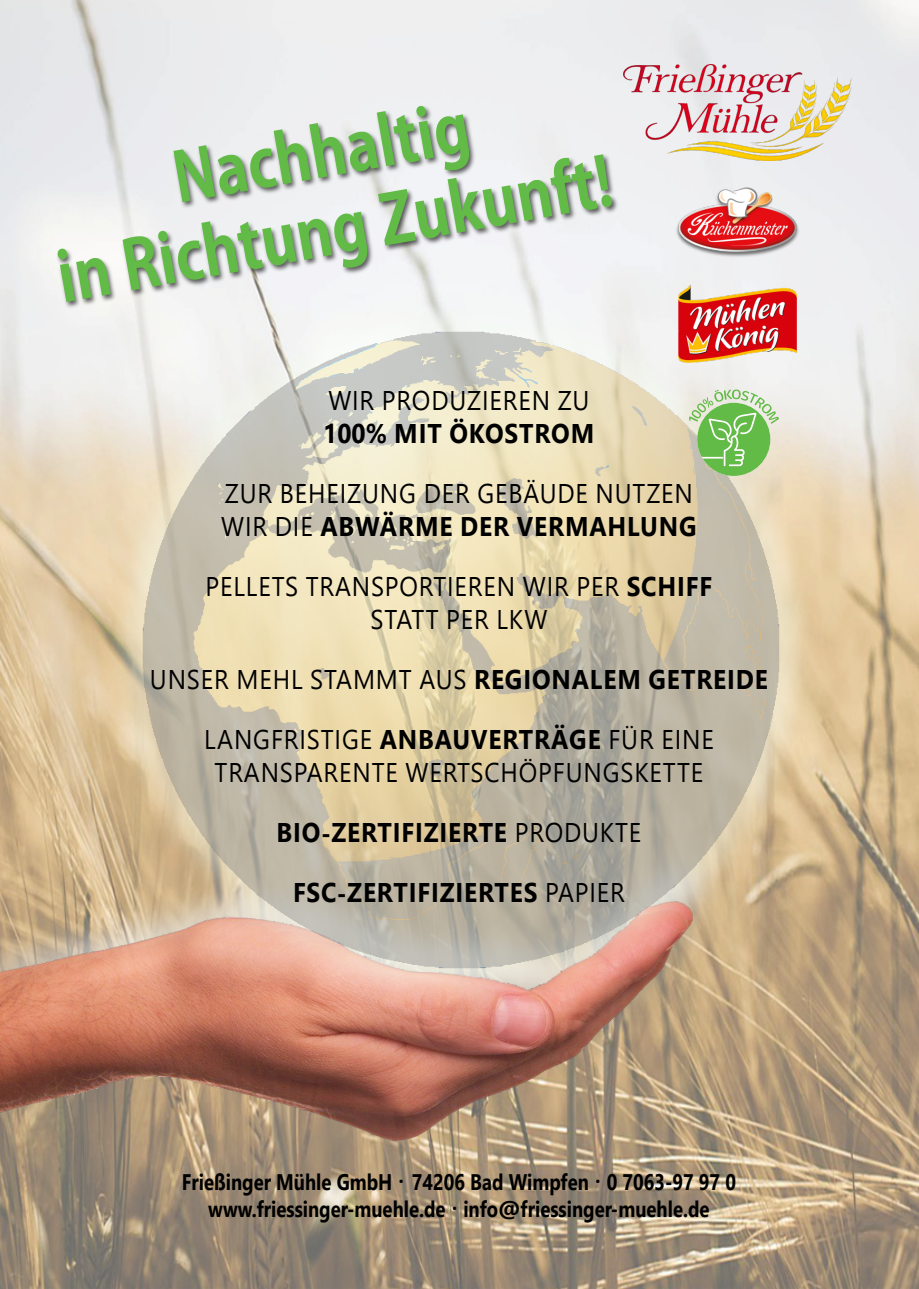
<style>
.page{position:relative;width:919px;height:1289px;background:#fff}
.page>*{position:absolute;margin:0;border:0;box-sizing:border-box;transform-origin:0 0}
.t1{font:700 67.5px/78px "Adobe Gothic Std";color:#61bb46;text-align:center;scale:.88 1}
.t2{font:27px/33px "Segoe UI";letter-spacing:.035em;color:#000;text-align:center;scale:.91 1}
.t3{font:700 27px "Segoe UI";letter-spacing:.035em;color:#000;scale:.91 1}
.t4{font:700 22.5px/27px "Segoe UI";color:#000;text-align:center;scale:.82 1}
.s1{font-weight:700}
.s2{font-weight:400}
.s3{font-family:"Calibri";font-weight:400;font-size:30px}
</style>
<div class="page">
<img style="left:0;top:0;width:918px;height:1288px">
<img style="left:0;top:836px;width:734px;height:298px">
<img style="left:0;top:901px;width:692px;height:238px">
<img style="left:678px;top:285px;width:118px;height:7px">
<img style="left:674px;top:186px;width:126px;height:72px">
<img style="left:623px;top:65px;width:228px;height:95px">
<img style="left:105px;top:292px;width:711px;height:712px">
<img style="left:142px;top:331px;width:637px;height:637px">
<svg style="left:689px;top:389px;width:90px;height:87px;background:#a2ce8c"></svg>
<img style="left:56px;top:104px;width:563px;height:205px">
<h1 class="t1" style="left:38px;top:162px;width:640px;rotate:-10deg">Nachhaltig<br>in Richtung Zukunft!</h1>
<p class="t2" style="left:328px;top:386px;width:288px">WIR PRODUZIEREN ZU</p>
<p class="t3" style="left:323px;top:423px;width:299px">100% MIT ÖKOSTROM</p>
<p class="t2" style="left:221px;top:479px;width:524px;text-align:left">ZUR BEHEIZUNG DER GEBÄUDE NUTZEN<br>WIR DIE <span class="s1">ABWÄRME DER VERMAHLUNG</span></p>
<p class="t2" style="left:205px;top:572px;width:558px">PELLETS TRANSPORTIEREN WIR PER <span class="s1">SCHIFF<br></span>STATT PER LKW</p>
<p class="t2" style="left:150px;top:665px;width:680px">UNSER MEHL STAMMT AUS <span class="s1">REGIONALEM GETREIDE</span></p>
<p class="t2" style="left:204px;top:725px;width:561px">LANGFRISTIGE <span class="s1">ANBAUVERTRÄGE</span> FÜR EINE<br>TRANSPARENTE WERTSCHÖPFUNGSKETTE</p>
<p class="t3" style="left:276px;top:822px;width:402px">BIO-ZERTIFIZIERTE <span class="s2">PRODUKTE</span></p>
<p class="t3" style="left:293px;top:882px;width:366px">FSC-ZERTIFIZIERTES <span class="s2">PAPIER</span></p>
<p class="t4" style="left:182px;top:1170px;width:677px">Frießinger Mühle GmbH <span class="s3">·</span> 74206 Bad Wimpfen <span class="s3">·</span> 0 7063-97 97 0 www.friessinger-muehle.de <span class="s3">·</span> info@friessinger-muehle.de</p>
</div>
